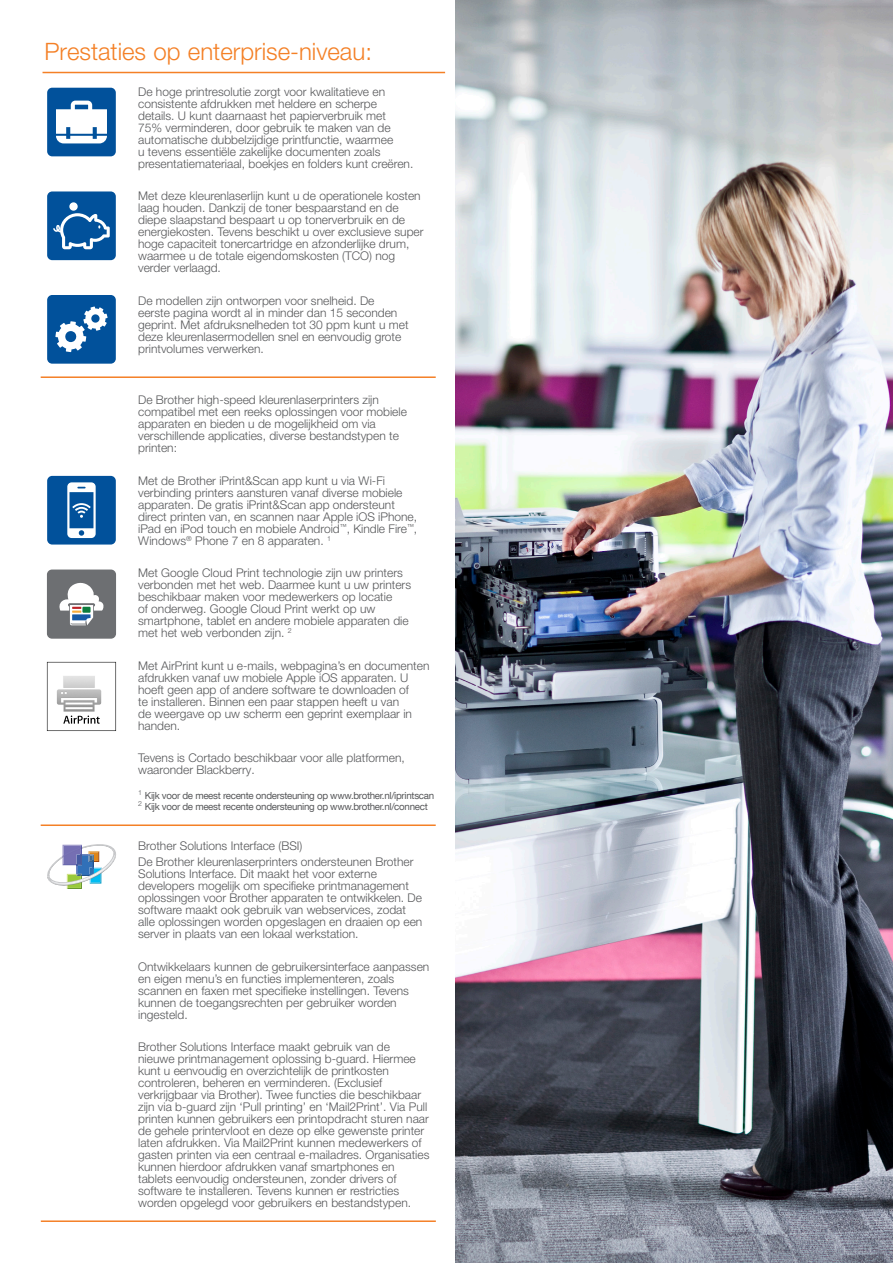
<style>
.page{position:relative;width:893px;height:1263px;background:#fff}
.page>*{position:absolute;margin:0;border:0;box-sizing:border-box;transform-origin:0 0}
.t1{font:300 24px "Helvetica Neue LT Pro";color:#f48026}
.t2{font:300 12px/12px "Helvetica Neue LT Pro";color:#57585a}
.t3{font:9.75px "Helvetica Neue LT Com";letter-spacing:-.03em;color:#57585a}
</style>
<div class="page">
<hr style="left:41px;top:1220px;width:395px;height:2px;background:#f48026">
<hr style="left:43px;top:72px;width:402px;height:1px;background:#f48026">
<img style="left:455px;top:0;width:438px;height:1263px">
<hr style="left:41px;top:376px;width:395px;height:2px;background:#f48026">
<hr style="left:41px;top:824px;width:395px;height:2px;background:#f48026">
<div style="left:47px;top:88px;width:69px;height:68px;background:#01519b;border-radius:5px"></div>
<svg style="left:56px;top:101px;width:51px;height:42px"></svg>
<div style="left:47px;top:191px;width:69px;height:69px;background:#01519b;border-radius:5px"></div>
<svg style="left:53px;top:213px;width:57px;height:36px"></svg>
<div style="left:69px;top:202px;width:9px;height:9px;background:#fff;border-radius:50%"></div>
<div style="left:47px;top:476px;width:69px;height:68px;background:#01519b;border-radius:5px"></div>
<svg style="left:67px;top:482px;width:29px;height:56px"></svg>
<div style="left:47px;top:295px;width:69px;height:69px;background:#01519b;border-radius:5px"></div>
<svg style="left:55px;top:306px;width:53px;height:46px"></svg>
<svg style="left:47px;top:662px;width:69px;height:69px"></svg>
<img style="left:51px;top:673px;width:56px;height:39px">
<div style="left:47px;top:569px;width:69px;height:70px;background:#6d6f72;border-radius:5px"></div>
<svg style="left:59px;top:582px;width:45px;height:43px"></svg>
<div style="left:82px;top:607px;width:9px;height:6px;background:#0d7c3e"></div>
<svg style="left:47px;top:844px;width:69px;height:45px"></svg>
<p class="t1" style="left:44px;top:37px;width:329px">Prestaties op enterprise-niveau:</p>
<p class="t2" style="left:138px;top:85px;width:277px">De hoge printresolutie zorgt voor kwalitatieve en consistente afdrukken met heldere en scherpe details. U kunt daarnaast het papierverbruik met<br>75% verminderen, door gebruik te maken van de automatische dubbelzijdige printfunctie, waarmee<br>u tevens essentiële zakelijke documenten zoals presentatiemateriaal, boekjes en folders kunt creëren.</p>
<p class="t2" style="left:138px;top:190px;width:287px">Met deze kleurenlaserlijn kunt u de operationele kosten laag houden. Dankzij de toner bespaarstand en de diepe slaapstand bespaart u op tonerverbruik en de energiekosten. Tevens beschikt u over exclusieve super hoge capaciteit tonercartridge en afzonderlijke drum, waarmee u de totale eigendomskosten (TCO) nog verder verlaagd.</p>
<p class="t2" style="left:138px;top:294px;width:272px">De modellen zijn ontworpen voor snelheid. De eerste pagina wordt al in minder dan 15 seconden geprint. Met afdruksnelheden tot 30 ppm kunt u met deze kleurenlasermodellen snel en eenvoudig grote printvolumes verwerken.</p>
<p class="t2" style="left:138px;top:393px;width:270px">De Brother high-speed kleurenlaserprinters zijn compatibel met een reeks oplossingen voor mobiele apparaten en bieden u de mogelijkheid om via verschillende applicaties, diverse bestandstypen te printen:</p>
<p class="t2" style="left:138px;top:474px;width:281px">Met de Brother iPrint&amp;Scan app kunt u via Wi-Fi verbinding printers aansturen vanaf diverse mobiele apparaten. De gratis iPrint&amp;Scan app ondersteunt direct printen van, en scannen naar Apple iOS iPhone, iPad en iPod touch en mobiele Android<sup>™</sup>, Kindle Fire<sup>™</sup>, Windows<sup>®</sup> Phone 7 en 8 apparaten. <sup>1</sup></p>
<p class="t2" style="left:138px;top:566px;width:274px">Met Google Cloud Print technologie zijn uw printers verbonden met het web. Daarmee kunt u uw printers beschikbaar maken voor medewerkers op locatie<br>of onderweg. Google Cloud Print werkt op uw smartphone, tablet en andere mobiele apparaten die met het web verbonden zijn. <sup>2</sup></p>
<p class="t2" style="left:138px;top:659px;width:293px">Met AirPrint kunt u e-mails, webpagina’s en documenten afdrukken vanaf uw mobiele Apple iOS apparaten. U hoeft geen app of andere software te downloaden of<br>te installeren. Binnen een paar stappen heeft u van<br>de weergave op uw scherm een geprint exemplaar in handen.</p>
<p class="t2" style="left:138px;top:751px;width:268px">Tevens is Cortado beschikbaar voor alle platformen, waaronder Blackberry.</p>
<p class="t3" style="left:138px;top:790px;width:298px"><sup>1</sup> Kijk voor de meest recente ondersteuning op www.brother.nl/iprintscan</p>
<p class="t3" style="left:138px;top:800px;width:291px"><sup>2</sup> Kijk voor de meest recente ondersteuning op www.brother.nl/connect</p>
<p class="t2" style="left:138px;top:839px;width:166px">Brother Solutions Interface (BSI)</p>
<p class="t2" style="left:138px;top:855px;width:286px">De Brother kleurenlaserprinters ondersteunen Brother Solutions Interface. Dit maakt het voor externe developers mogelijk om specifieke printmanagement oplossingen voor Brother apparaten te ontwikkelen. De software maakt ook gebruik van webservices, zodat alle oplossingen worden opgeslagen en draaien op een server in plaats van een lokaal werkstation.</p>
<p class="t2" style="left:138px;top:960px;width:293px">Ontwikkelaars kunnen de gebruikersinterface aanpassen en eigen menu’s en functies implementeren, zoals scannen en faxen met specifieke instellingen. Tevens kunnen de toegangsrechten per gebruiker worden ingesteld.</p>
<p class="t2" style="left:138px;top:1040px;width:293px">Brother Solutions Interface maakt gebruik van de nieuwe printmanagement oplossing b-guard. Hiermee kunt u eenvoudig en overzichtelijk de printkosten controleren, beheren en verminderen. (Exclusief verkrijgbaar via Brother). Twee functies die beschikbaar zijn via b-guard zijn ‘Pull printing’ en ‘Mail2Print’. Via Pull printen kunnen gebruikers een printopdracht sturen naar de gehele printervloot en deze op elke gewenste printer laten afdrukken. Via Mail2Print kunnen medewerkers of gasten printen via een centraal e-mailadres. Organisaties kunnen hierdoor afdrukken vanaf smartphones en tablets eenvoudig ondersteunen, zonder drivers of software te installeren. Tevens kunnen er restricties worden opgelegd voor gebruikers en bestandstypen.</p>
</div>
